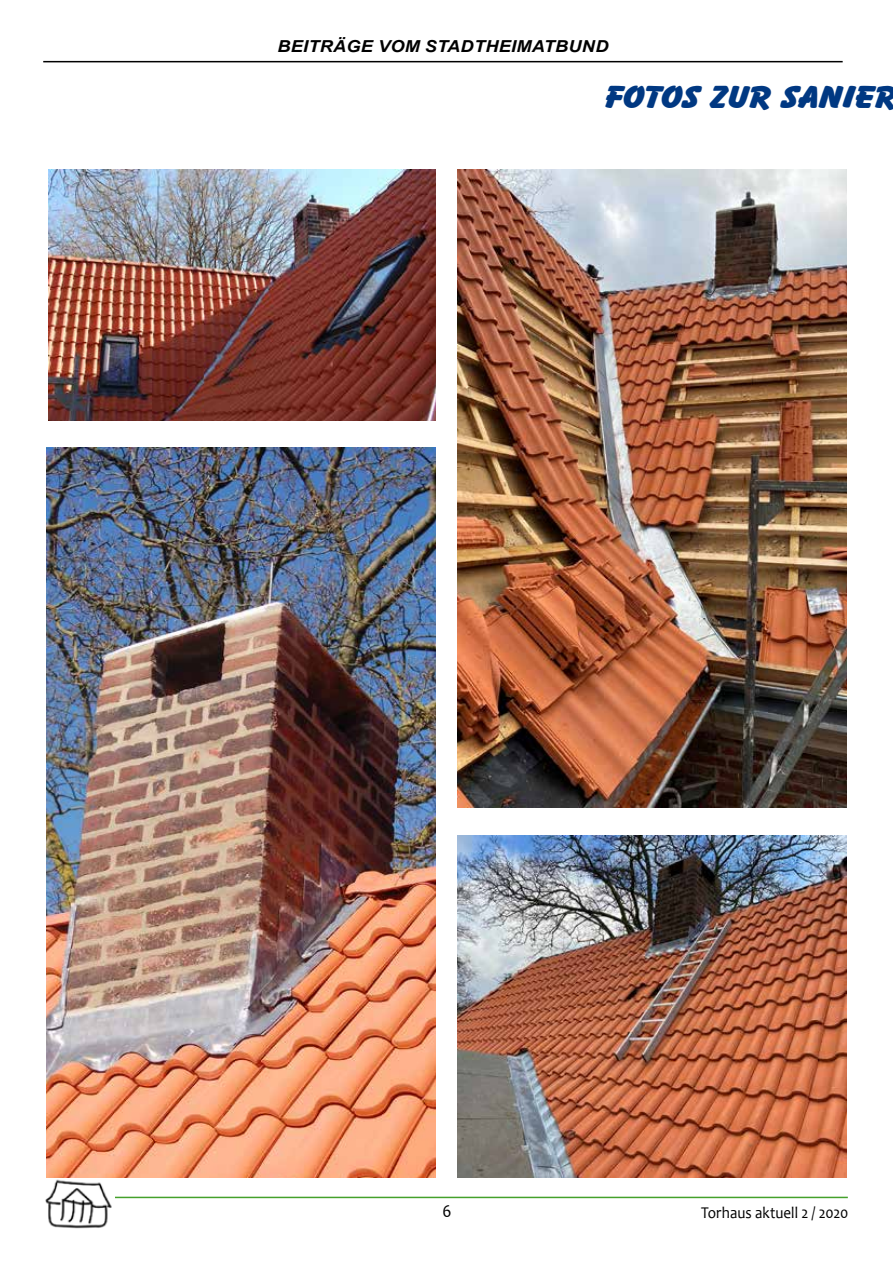
<style>
.page{position:relative;width:893px;height:1263px;background:#fff}
.page>*{position:absolute;margin:0;border:0;box-sizing:border-box;transform-origin:0 0}
.t1{font:33px "Cartoon Wide";letter-spacing:-.01em;color:#003882}
.t2{font:18.15px "Candara";color:#000;scale:.91 1}
.t3{font:italic 700 16.5px "Arial";letter-spacing:.015em;color:#000;scale:1.1 1}
.t4{font:16.5px "Candara";color:#000;scale:.91 1}
</style>
<div class="page">
<hr style="left:110px;top:1197px;width:738px;height:1px;background:#44a12b">
<img style="left:45px;top:1177px;width:70px;height:52px">
<hr style="left:43px;top:61px;width:800px;height:1px;background:#000">
<img style="left:457px;top:836px;width:389px;height:342px">
<img style="left:49px;top:169px;width:387px;height:252px">
<img style="left:47px;top:448px;width:389px;height:730px">
<img style="left:457px;top:169px;width:389px;height:639px">
<p class="t3" style="left:277px;top:36px;width:302px">BEITRÄGE VOM STADTHEIMATBUND</p>
<h1 class="t1" style="left:605px;top:79px;width:293px">FOTOS ZUR SANIER</h1>
<p class="t2" style="left:443px;top:1200px;width:12px">6</p>
<p class="t4" style="left:701px;top:1202px;width:163px">Torhaus aktuell 2 / 2020</p>
</div>
